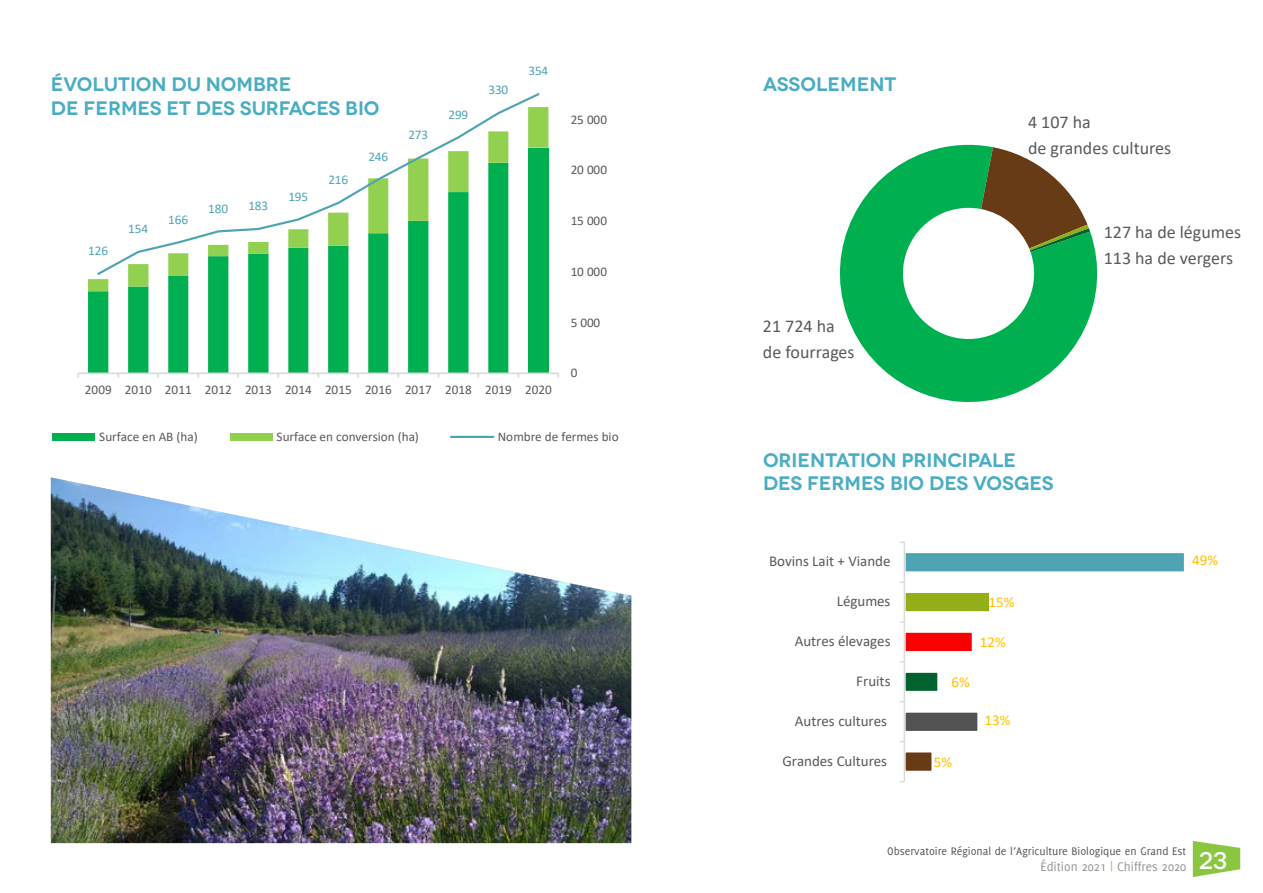
<style>
.page{position:relative;width:1263px;height:893px;background:#fff}
.page>*{position:absolute;margin:0;border:0;box-sizing:border-box;transform-origin:0 0}
.t1{font:500 24px "Novecentowide";color:#fff}
.t2{font:600 19.5px/23.4px "Novecentowide";color:#49adc3}
.t3{font:18px/25.8px "Calibri";color:#595a5a}
.t4{font:15px "Calibri";letter-spacing:-.005em;color:#595959}
.t5{font:15px "Calibri";color:#ffc000}
.t6{font:13.5px "Delicious";color:#949494}
.t7{font:13.2px "Calibri";letter-spacing:-.005em;color:#595959}
.t8{font:13.2px "Calibri";letter-spacing:-.005em;color:#4fa4b3}
.t9{font:12px "Delicious";color:#535659}
.s1{color:#8ac63f}
</style>
<div class="page">
<img style="left:51px;top:477px;width:580px;height:366px">
<div style="left:528px;top:148px;width:20px;height:225px;background:#00b050"></div>
<svg style="left:88px;top:291px;width:420px;height:81px"></svg>
<svg style="left:88px;top:107px;width:460px;height:184px"></svg>
<hr style="left:78px;top:372px;width:480px;height:2px;background:#d9d9d9">
<svg style="left:95px;top:93px;width:446px;height:184px"></svg>
<div style="left:53px;top:433px;width:42px;height:8px;background:#00b050"></div>
<div style="left:230px;top:433px;width:42px;height:8px;background:#92d050"></div>
<hr style="left:451px;top:436px;width:42px;height:2px;background:#4fa4b3">
<svg style="left:905px;top:752px;width:27px;height:19px"></svg>
<svg style="left:905px;top:712px;width:73px;height:19px"></svg>
<svg style="left:905px;top:672px;width:33px;height:19px"></svg>
<svg style="left:905px;top:632px;width:67px;height:19px"></svg>
<div style="left:905px;top:593px;width:84px;height:19px;background:#92af18"></div>
<svg style="left:905px;top:553px;width:279px;height:19px;background:#56a7b6"></svg>
<hr style="left:904px;top:542px;width:1px;height:240px;background:#d9d9d9">
<svg style="left:839px;top:144px;width:259px;height:259px;fill:#00b050"></svg>
<svg style="left:981px;top:147px;width:109px;height:105px"></svg>
<svg style="left:1193px;top:841px;width:47px;height:36px"></svg>
<h2 class="t2" style="left:51px;top:73px;width:330px">ÉVOLUTION DU NOMBRE<br>DE FERMES ET DES SURFACES BIO</h2>
<p class="t8" style="left:88px;top:242px;width:21px">126</p>
<p class="t8" style="left:128px;top:219px;width:21px">154</p>
<p class="t8" style="left:168px;top:210px;width:21px">166</p>
<p class="t8" style="left:208px;top:199px;width:21px">180</p>
<p class="t8" style="left:248px;top:197px;width:21px">183</p>
<p class="t8" style="left:288px;top:187px;width:21px">195</p>
<p class="t8" style="left:328px;top:171px;width:21px">216</p>
<p class="t8" style="left:368px;top:147px;width:21px">246</p>
<p class="t8" style="left:408px;top:126px;width:21px">273</p>
<p class="t8" style="left:448px;top:105px;width:21px">299</p>
<p class="t8" style="left:488px;top:81px;width:21px">330</p>
<p class="t8" style="left:528px;top:62px;width:21px">354</p>
<p class="t7" style="left:571px;top:110px;width:38px">25 000</p>
<p class="t7" style="left:571px;top:161px;width:38px">20 000</p>
<p class="t7" style="left:571px;top:212px;width:38px">15 000</p>
<p class="t7" style="left:571px;top:262px;width:38px">10 000</p>
<p class="t7" style="left:571px;top:313px;width:31px">5 000</p>
<p class="t7" style="left:571px;top:364px;width:8px">0</p>
<p class="t7" style="left:85px;top:381px;width:468px">2009 2010 2011 2012 2013 2014 2015 2016 2017 2018 2019 2020</p>
<p class="t7" style="left:99px;top:427px;width:100px">Surface en AB (ha)</p>
<p class="t7" style="left:277px;top:427px;width:144px">Surface en conversion (ha)</p>
<p class="t7" style="left:498px;top:427px;width:122px">Nombre de fermes bio</p>
<h2 class="t2" style="left:763px;top:73px;width:135px">ASSOLEMENT</h2>
<h3 class="t3" style="left:763px;top:313px;width:93px">21 724 ha de fourrages</h3>
<h3 class="t3" style="left:1028px;top:109px;width:145px">4 107 ha<br>de grandes cultures</h3>
<h3 class="t3" style="left:1104px;top:218px;width:139px">127 ha de légumes<br>113 ha de vergers</h3>
<h2 class="t2" style="left:763px;top:448px;width:292px">ORIENTATION PRINCIPALE<br>DES FERMES BIO DES VOSGES</h2>
<p class="t4" style="left:769px;top:551px;width:123px">Bovins Lait + Viande</p>
<p class="t4" style="left:837px;top:591px;width:55px">Légumes</p>
<p class="t5" style="left:988px;top:592px;width:27px">15%</p>
<p class="t4" style="left:795px;top:631px;width:97px">Autres élevages</p>
<p class="t5" style="left:980px;top:632px;width:27px">12%</p>
<p class="t4" style="left:856px;top:671px;width:36px">Fruits</p>
<p class="t5" style="left:951px;top:671px;width:20px">6%</p>
<p class="t4" style="left:795px;top:710px;width:94px">Autres cultures</p>
<p class="t5" style="left:984px;top:709px;width:27px">13%</p>
<p class="t4" style="left:782px;top:750px;width:106px">Grandes Cultures</p>
<p class="t5" style="left:934px;top:751px;width:20px">5%</p>
<p class="t5" style="left:1192px;top:550px;width:27px">49%</p>
<p class="t9" style="left:887px;top:844px;width:301px">Observatoire Régional de l’Agriculture Biologique en Grand Est</p>
<p class="t6" style="left:1040px;top:859px;width:147px">Édition 2021 <span class="s1">|</span> Chiffres 2020</p>
<h1 class="t1" style="left:1199px;top:846px;width:30px">23</h1>
</div>
